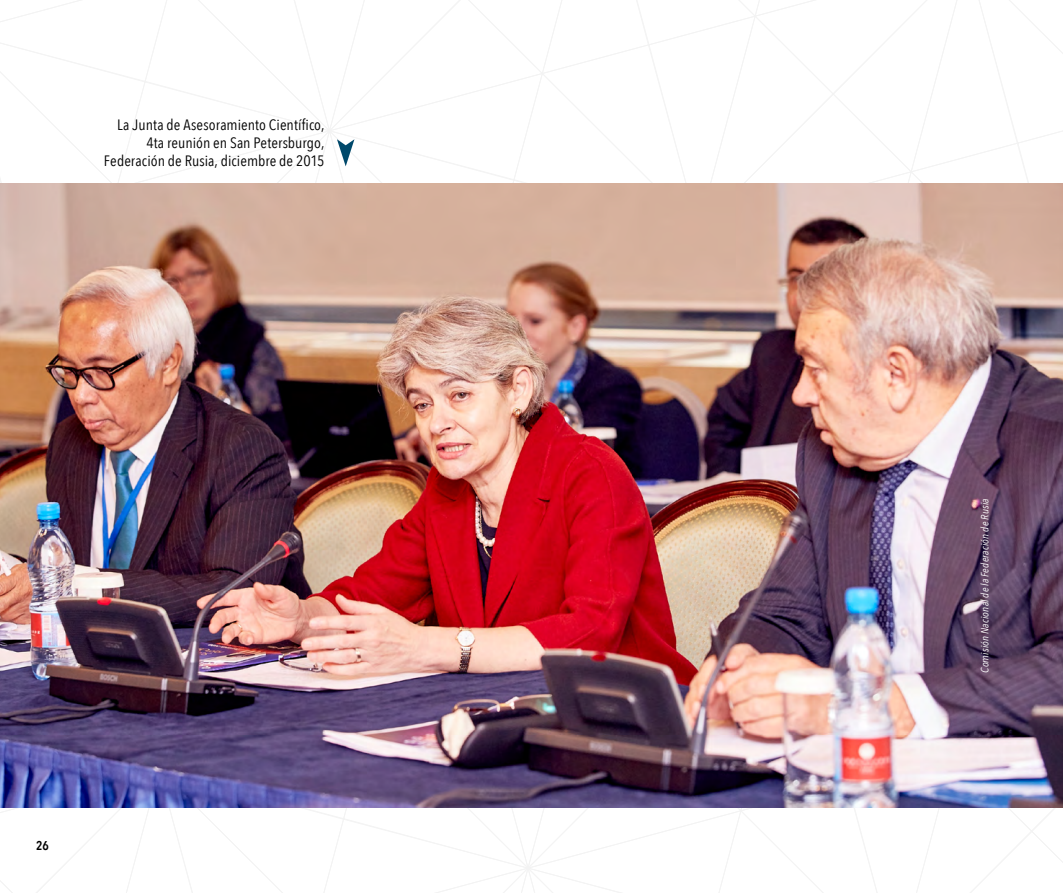
<style>
.page{position:relative;width:1063px;height:893px;background:#fff}
.page>*{position:absolute;margin:0;border:0;box-sizing:border-box;transform-origin:0 0}
.t1{font:15px/18px "Avenir Next Condensed";letter-spacing:.005em;color:#000;text-align:right;scale:1.04 1}
.t2{font:600 12.75px "Avenir Next Condensed";color:#000}
.t3{font:italic 10.5px "Avenir Next Condensed";letter-spacing:.01em;color:#fff;scale:1.04 1}
</style>
<div class="page">
<img style="left:0;top:0;width:1063px;height:893px">
<p class="t1" style="left:104px;top:115px;width:214px">La Junta de Asesoramiento Científico,<br>4ta reunión en San Petersburgo,<br>Federación de Rusia, diciembre de 2015</p>
<p class="t2" style="left:36px;top:835px;width:14px">26</p>
<p class="t3" style="left:978px;top:673px;width:169px;rotate:-90deg">Comisión Nacional de la Federación de Rusia</p>
</div>
